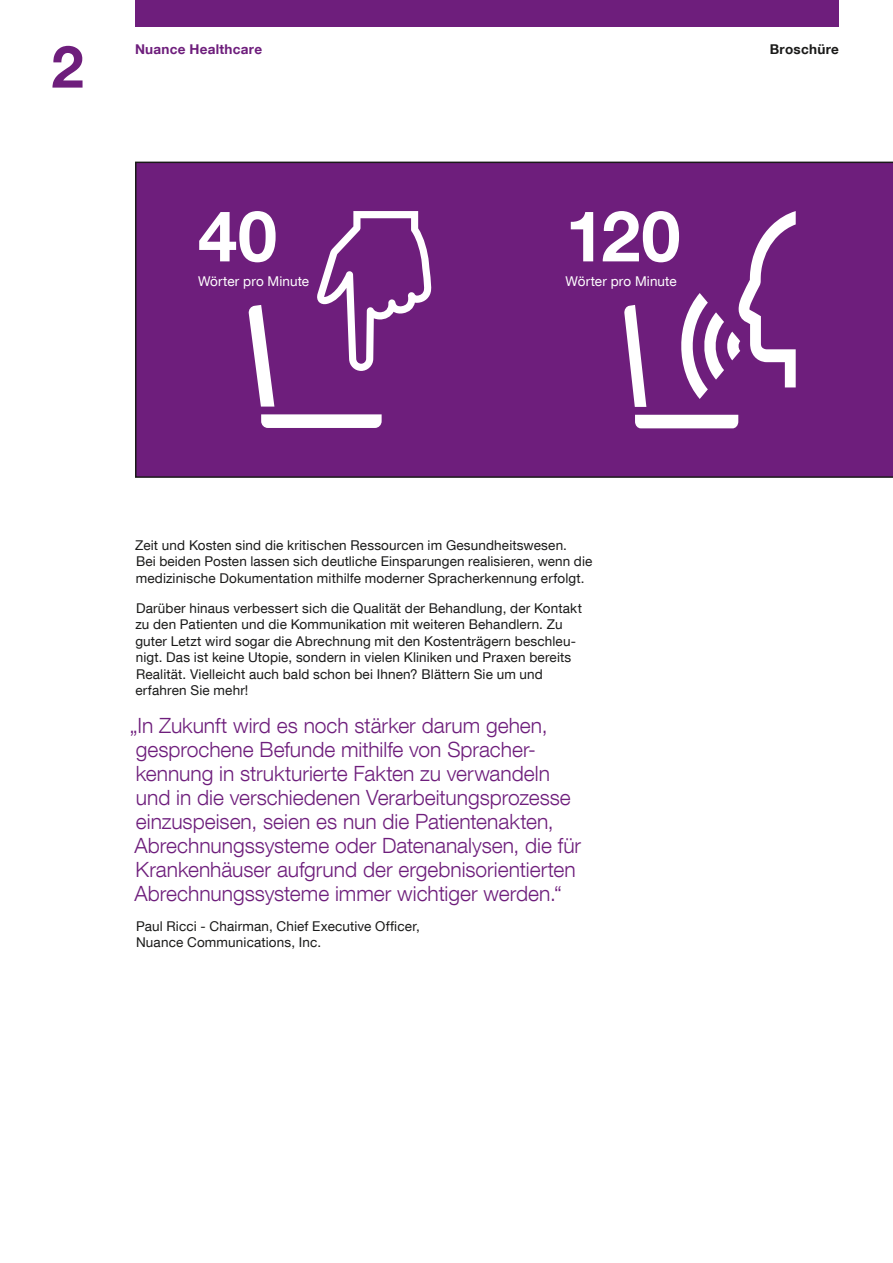
<style>
.page{position:relative;width:893px;height:1263px;background:#fff}
.page>*{position:absolute;margin:0;border:0;box-sizing:border-box;transform-origin:0 0}
.t1{font:700 70.5px "Helvetica Neue LT Com";color:#fff}
.t2{font:700 58.5px "Helvetica Neue LT Com";color:#6e1e7c}
.t3{font:300 21px/24px "Helvetica Neue LT Com";color:#6e1e7c}
.t4{font:13.5px/16.5px "Helvetica Neue LT Com";letter-spacing:.01em;color:#1a1a19}
.t5{font:13.5px "Helvetica Neue LT Com";letter-spacing:.01em;color:#fff}
.t6{font:700 13.5px "Helvetica Neue LT Com";letter-spacing:.02em;color:#6e1e7c}
.t7{font:700 13.5px "Helvetica Neue LT Com";letter-spacing:.02em;color:#1a1a19}
</style>
<div class="page">
<div style="left:135px;top:0;width:704px;height:27px;background:#6e1e7c"></div>
<div style="left:135px;top:162px;width:758px;height:316px;background:#6e1e7c"></div>
<svg style="left:261px;top:414px;width:121px;height:14px"></svg>
<svg style="left:248px;top:305px;width:26px;height:102px"></svg>
<svg style="left:317px;top:211px;width:114px;height:160px"></svg>
<svg style="left:635px;top:415px;width:103px;height:13px"></svg>
<svg style="left:675px;top:211px;width:121px;height:188px"></svg>
<svg style="left:624px;top:305px;width:22px;height:102px"></svg>
<h2 class="t2" style="left:51px;top:30px;width:34px">2</h2>
<p class="t6" style="left:135px;top:41px;width:129px">Nuance Healthcare</p>
<h1 class="t1" style="left:198px;top:192px;width:81px">40</h1>
<p class="t5" style="left:198px;top:273px;width:113px">Wörter pro Minute</p>
<h1 class="t1" style="left:566px;top:192px;width:116px">120</h1>
<p class="t5" style="left:566px;top:273px;width:113px">Wörter pro Minute</p>
<p class="t7" style="left:770px;top:41px;width:71px">Broschüre</p>
<p class="t4" style="left:135px;top:536px;width:459px">Zeit und Kosten sind die kritischen Ressourcen im Gesundheitswesen.<br>Bei beiden Posten lassen sich deutliche Einsparungen realisieren, wenn die medizinische Dokumentation mithilfe moderner Spracherkennung erfolgt.</p>
<p class="t4" style="left:135px;top:599px;width:448px">Darüber hinaus verbessert sich die Qualität der Behandlung, der Kontakt zu den Patienten und die Kommunikation mit weiteren Behandlern. Zu guter Letzt wird sogar die Abrechnung mit den Kostenträgern beschleu&shy;nigt. Das ist keine Utopie, sondern in vielen Kliniken und Praxen bereits Realität. Vielleicht auch bald schon bei Ihnen? Blättern Sie um und erfahren Sie mehr!</p>
<p class="t3" style="left:130px;top:713px;width:453px">„In Zukunft wird es noch stärker darum gehen, gesprochene Befunde mithilfe von Spracher&shy;kennung in strukturierte Fakten zu verwandeln und in die verschiedenen Verarbeitungsprozesse einzuspeisen, seien es nun die Patientenakten, Abrechnungssysteme oder Datenanalysen, die für Krankenhäuser aufgrund der ergebnisorientierten Abrechnungssysteme immer wichtiger werden.“</p>
<p class="t4" style="left:136px;top:917px;width:285px">Paul Ricci - Chairman, Chief Executive Officer,<br>Nuance Communications, Inc.</p>
</div>
